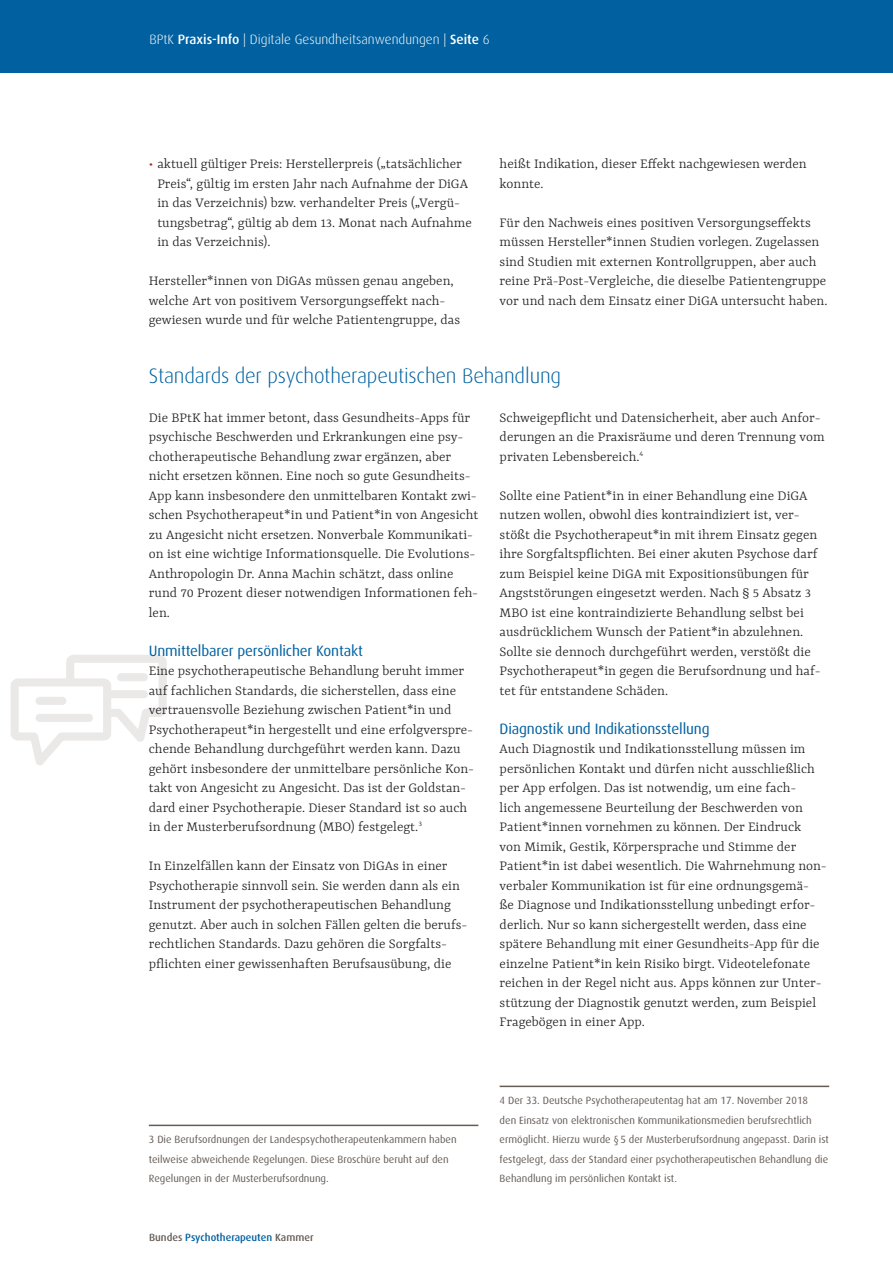
<style>
.page{position:relative;width:893px;height:1263px;background:#fff}
.page>*{position:absolute;margin:0;border:0;box-sizing:border-box;transform-origin:0 0}
.H1_headline_14_16{font:300 21px "Dax";letter-spacing:-.01em;color:#0060a0}
.fliesstext_yrsa_10_1{font:300 15px/19.5px "Yrsa";color:#231f20}
.H2_subline_12{font:15px "Dax";letter-spacing:-.01em;color:#0060a0}
.t1{font:300 13.5px "Dax";color:#fff}
.Hinweis_m__Linie{font:10.5px/19.5px "Dax";color:#655c57}
.t2{font:500 10.5px "Dax";color:#0060a0}
.s1{font-weight:500}
.s2{color:#9e2e24}
.s3{color:#655c57}
</style>
<div class="page">
<div style="left:0;top:0;width:893px;height:72px;background:#0060a0"></div>
<svg style="left:11px;top:655px;width:156px;height:110px"></svg>
<div style="left:40px;top:697px;width:22px;height:8px;background:#eae9e8"></div>
<div style="left:40px;top:714px;width:49px;height:8px;background:#eae9e8"></div>
<hr style="left:149px;top:1124px;width:329px;height:2px;background:#655c57">
<hr style="left:500px;top:1085px;width:329px;height:2px;background:#655c57">
<p class="t1" style="left:149px;top:32px;width:342px">BPtK <span class="s1">Praxis-Info</span> | Digitale Gesundheitsanwendungen | <span class="s1">Seite</span> 6</p>
<p class="fliesstext_yrsa_10_1" style="left:157px;top:154px;width:316px;text-indent:-9px"><span class="s2">•</span> aktuell gültiger Preis: Herstellerpreis („tatsächlicher Preis“, gültig im ersten Jahr nach Aufnahme der DiGA in das Verzeichnis) bzw. verhandelter Preis („Vergü&shy;tungsbetrag“, gültig ab dem 13. Monat nach Aufnahme in das Verzeichnis).</p>
<p class="fliesstext_yrsa_10_1" style="left:149px;top:271px;width:313px">Hersteller*innen von DiGAs müssen genau angeben, welche Art von positivem Versorgungseffekt nach&shy;gewiesen wurde und für welche Patientengruppe, das</p>
<p class="fliesstext_yrsa_10_1" style="left:500px;top:154px;width:309px">heißt Indikation, dieser Effekt nachgewiesen werden konnte.</p>
<p class="fliesstext_yrsa_10_1" style="left:500px;top:212px;width:329px">Für den Nachweis eines positiven Versorgungseffekts müssen Hersteller*innen Studien vorlegen. Zugelassen sind Studien mit externen Kontrollgruppen, aber auch reine Prä-Post-Vergleiche, die dieselbe Patientengruppe vor und nach dem Einsatz einer DiGA untersucht haben.</p>
<h1 class="H1_headline_14_16" style="left:149px;top:364px;width:414px">Standards der psychotherapeutischen Behandlung</h1>
<p class="fliesstext_yrsa_10_1" style="left:149px;top:407px;width:331px">Die BPtK hat immer betont, dass Gesundheits-Apps für psychische Beschwerden und Erkrankungen eine psy&shy;chotherapeutische Behandlung zwar ergänzen, aber nicht ersetzen können. Eine noch so gute Gesundheits-App kann insbesondere den unmittelbaren Kontakt zwi&shy;schen Psychotherapeut*in und Patient*in von Angesicht zu Angesicht nicht ersetzen. Nonverbale Kommunikati&shy;on ist eine wichtige Informationsquelle. Die Evolutions-Anthropologin Dr. Anna Machin schätzt, dass online rund 70 Prozent dieser notwendigen Informationen feh&shy;len.</p>
<h2 class="H2_subline_12" style="left:149px;top:642px;width:216px">Unmittelbarer persönlicher Kontakt</h2>
<p class="fliesstext_yrsa_10_1" style="left:149px;top:661px;width:327px">Eine psychotherapeutische Behandlung beruht immer auf fachlichen Standards, die sicherstellen, dass eine vertrauensvolle Beziehung zwischen Patient*in und Psychotherapeut*in hergestellt und eine erfolgverspre&shy;chende Behandlung durchgeführt werden kann. Dazu gehört insbesondere der unmittelbare persönliche Kon&shy;takt von Angesicht zu Angesicht. Das ist der Goldstan&shy;dard einer Psychotherapie. Dieser Standard ist so auch in der Musterberufsordnung (MBO) festgelegt.<sup>3</sup></p>
<p class="fliesstext_yrsa_10_1" style="left:149px;top:856px;width:320px">In Einzelfällen kann der Einsatz von DiGAs in einer Psychotherapie sinnvoll sein. Sie werden dann als ein Instrument der psychotherapeutischen Behandlung genutzt. Aber auch in solchen Fällen gelten die berufs&shy;rechtlichen Standards. Dazu gehören die Sorgfalts&shy;pflichten einer gewissenhaften Berufsausübung, die</p>
<p class="fliesstext_yrsa_10_1" style="left:500px;top:407px;width:326px">Schweigepflicht und Datensicherheit, aber auch Anfor&shy;derungen an die Praxisräume und deren Trennung vom privaten Lebensbereich.<sup>4</sup></p>
<p class="fliesstext_yrsa_10_1" style="left:500px;top:485px;width:323px">Sollte eine Patient*in in einer Behandlung eine DiGA nutzen wollen, obwohl dies kontraindiziert ist, ver&shy;stößt die Psychotherapeut*in mit ihrem Einsatz gegen ihre Sorgfaltspflichten. Bei einer akuten Psychose darf zum Beispiel keine DiGA mit Expositionsübungen für Angststörungen eingesetzt werden. Nach § 5 Absatz 3<br>MBO ist eine kontraindizierte Behandlung selbst bei ausdrücklichem Wunsch der Patient*in abzulehnen.<br>Sollte sie dennoch durchgeführt werden, verstößt die Psychotherapeut*in gegen die Berufsordnung und haf&shy;tet für entstandene Schäden.</p>
<h2 class="H2_subline_12" style="left:500px;top:720px;width:211px">Diagnostik und Indikationsstellung</h2>
<p class="fliesstext_yrsa_10_1" style="left:500px;top:739px;width:329px">Auch Diagnostik und Indikationsstellung müssen im persönlichen Kontakt und dürfen nicht ausschließlich per App erfolgen. Das ist notwendig, um eine fach-<br>lich angemessene Beurteilung der Beschwerden von Patient*innen vornehmen zu können. Der Eindruck<br>von Mimik, Gestik, Körpersprache und Stimme der Patient*in ist dabei wesentlich. Die Wahrnehmung non&shy;verbaler Kommunikation ist für eine ordnungsgemä&shy;ße Diagnose und Indikationsstellung unbedingt erfor&shy;derlich. Nur so kann sichergestellt werden, dass eine spätere Behandlung mit einer Gesundheits-App für die einzelne Patient*in kein Risiko birgt. Videotelefonate reichen in der Regel nicht aus. Apps können zur Unter&shy;stützung der Diagnostik genutzt werden, zum Beispiel Fragebögen in einer App.</p>
<p class="Hinweis_m__Linie" style="left:149px;top:1130px;width:309px">3 Die Berufsordnungen der Landespsychotherapeutenkammern haben teilweise abweichende Regelungen. Diese Broschüre beruht auf den<br>Regelungen in der Musterberufsordnung.</p>
<p class="t2" style="left:149px;top:1231px;width:166px"><span class="s3">Bundes</span> Psychotherapeuten <span class="s3">Kammer</span></p>
<p class="Hinweis_m__Linie" style="left:500px;top:1091px;width:331px">4 Der 33. Deutsche Psychotherapeutentag hat am 17. November 2018<br>den Einsatz von elektronischen Kommunikationsmedien berufsrechtlich ermöglicht. Hierzu wurde §5 der Musterberufsordnung angepasst. Darin ist festgelegt, dass der Standard einer psychotherapeutischen Behandlung die Behandlung im persönlichen Kontakt ist.</p>
</div>
